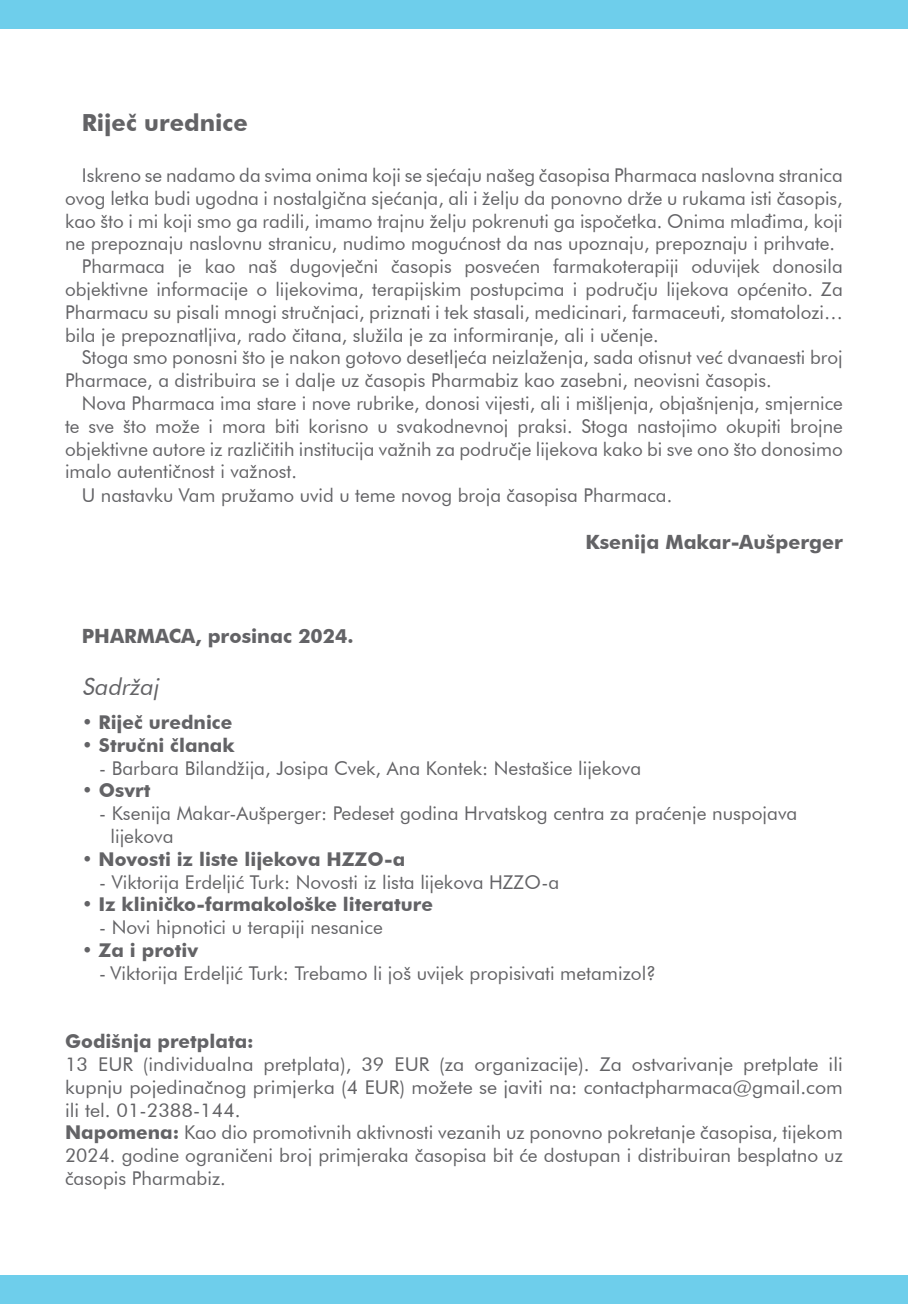
<style>
.page{position:relative;width:908px;height:1304px;background:#fff}
.page>*{position:absolute;margin:0;border:0;box-sizing:border-box;transform-origin:0 0}
.t1{font:700 23.6px "Futura BT";color:#636366}
.t2{font:italic 23.6px "Futura BT";color:#636366}
.t3{font:700 19.6px "Futura BT";color:#636366}
.t4{font:19px/22.8px "Futura BT";color:#636366}
.t5{font:700 19px "Futura BT";color:#636366}
.s1{font-weight:700}
</style>
<div class="page">
<div style="left:0;top:1276px;width:907px;height:28px;background:#6eceeb"></div>
<div style="left:0;top:0;width:907px;height:28px;background:#6eceeb"></div>
<p class="t1" style="left:82px;top:108px;width:167px">Riječ urednice</p>
<p class="t4" style="left:82px;top:164px;width:762px">Iskreno se nadamo da svima onima koji se sjećaju našeg časopisa Pharmaca naslovna stranica</p>
<p class="t4" style="left:65px;top:186px;width:779px">ovog letka budi ugodna i nostalgična sjećanja, ali i želju da ponovno drže u rukama isti časopis,</p>
<p class="t4" style="left:65px;top:209px;width:778px">kao što i mi koji smo ga radili, imamo trajnu želju pokrenuti ga ispočetka. Onima mlađima, koji</p>
<p class="t4" style="left:65px;top:232px;width:771px">ne prepoznaju naslovnu stranicu, nudimo mogućnost da nas upoznaju, prepoznaju i prihvate.</p>
<p class="t4" style="left:82px;top:255px;width:762px">Pharmaca je kao naš dugovječni časopis posvećen farmakoterapiji oduvijek donosila</p>
<p class="t4" style="left:65px;top:278px;width:779px">objektivne informacije o lijekovima, terapijskim postupcima i području lijekova općenito. Za</p>
<p class="t4" style="left:65px;top:300px;width:779px">Pharmacu su pisali mnogi stručnjaci, priznati i tek stasali, medicinari, farmaceuti, stomatolozi…</p>
<p class="t4" style="left:65px;top:323px;width:595px">bila je prepoznatljiva, rado čitana, služila je za informiranje, ali i učenje.</p>
<p class="t4" style="left:82px;top:346px;width:762px">Stoga smo ponosni što je nakon gotovo desetljeća neizlaženja, sada otisnut već dvanaesti broj</p>
<p class="t4" style="left:65px;top:369px;width:707px">Pharmace, a distribuira se i dalje uz časopis Pharmabiz kao zasebni, neovisni časopis.</p>
<p class="t4" style="left:82px;top:392px;width:762px">Nova Pharmaca ima stare i nove rubrike, donosi vijesti, ali i mišljenja, objašnjenja, smjernice</p>
<p class="t4" style="left:65px;top:414px;width:778px">te sve što može i mora biti korisno u svakodnevnoj praksi. Stoga nastojimo okupiti brojne</p>
<p class="t4" style="left:65px;top:437px;width:778px">objektivne autore iz različitih institucija važnih za područje lijekova kako bi sve ono što donosimo</p>
<p class="t4" style="left:65px;top:460px;width:233px">imalo autentičnost i važnost.</p>
<p class="t4" style="left:82px;top:484px;width:591px">U nastavku Vam pružamo uvid u teme novog broja časopisa Pharmaca.</p>
<p class="t3" style="left:585px;top:530px;width:259px">Ksenija Makar-Aušperger</p>
<p class="t3" style="left:82px;top:624px;width:273px">PHARMACA, prosinac 2024.</p>
<p class="t2" style="left:82px;top:672px;width:83px">Sadržaj</p>
<p class="t5" style="left:82px;top:711px;width:152px">• Riječ urednice</p>
<p class="t5" style="left:82px;top:734px;width:154px">• Stručni članak</p>
<p class="t4" style="left:99px;top:756px;width:543px">- Barbara Bilandžija, Josipa Cvek, Ana Kontek: Nestašice lijekova</p>
<p class="t5" style="left:82px;top:779px;width:70px">• Osvrt</p>
<p class="t4" style="left:110px;top:802px;width:688px;text-indent:-11px">- Ksenija Makar-Aušperger: Pedeset godina Hrvatskog centra za praćenje nuspojava lijekova</p>
<p class="t5" style="left:82px;top:848px;width:325px">• Novosti iz liste lijekova HZZO-a</p>
<p class="t4" style="left:99px;top:870px;width:461px">- Viktorija Erdeljić Turk: Novosti iz lista lijekova HZZO-a</p>
<p class="t5" style="left:82px;top:893px;width:352px">• Iz kliničko-farmakološke literature</p>
<p class="t4" style="left:99px;top:916px;width:285px">- Novi hipnotici u terapiji nesanice</p>
<p class="t5" style="left:82px;top:939px;width:118px">• Za i protiv</p>
<p class="t4" style="left:99px;top:962px;width:558px">- Viktorija Erdeljić Turk: Trebamo li još uvijek propisivati metamizol?</p>
<p class="t5" style="left:65px;top:1030px;width:190px">Godišnja pretplata:</p>
<p class="t4" style="left:65px;top:1053px;width:779px">13 EUR (individualna pretplata), 39 EUR (za organizacije). Za ostvarivanje pretplate ili kupnju pojedinačnog primjerka (4 EUR) možete se javiti na: contactpharmaca@gmail.com ili tel. 01-2388-144.<br><span class="s1">Napomena:</span> Kao dio promotivnih aktivnosti vezanih uz ponovno pokretanje časopisa, tijekom 2024. godine ograničeni broj primjeraka časopisa bit će dostupan i distribuiran besplatno uz časopis Pharmabiz.</p>
</div>
